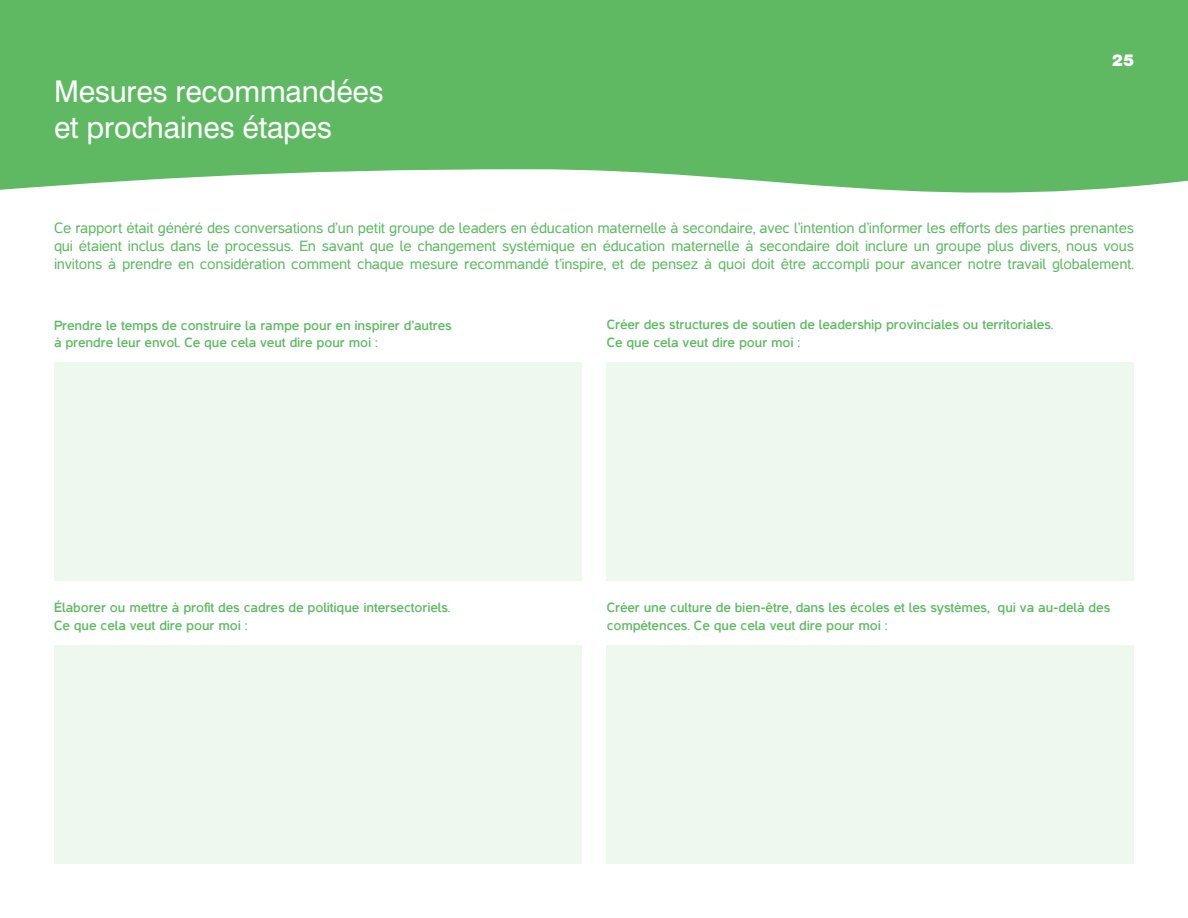
<style>
.page{position:relative;width:1188px;height:918px;background:#fff}
.page>*{position:absolute;margin:0;border:0;box-sizing:border-box;transform-origin:0 0}
.t1{font:30px/36px "Swiss 721 BT";letter-spacing:-.005em;color:#fff}
.t2{font:15px/18px "Casper";letter-spacing:-.01em;color:#5fb963;text-align:justify}
.t3{font:15px "Swiss 721 BT Black No 2";color:#fff}
.t4{font:700 13.5px/18px "Casper";letter-spacing:-.005em;color:#5fb963}
</style>
<div class="page">
<svg style="left:0;top:168px;width:1188px;height:25px"></svg>
<div style="left:0;top:0;width:1188px;height:168px;background:#5fb963"></div>
<div style="left:54px;top:363px;width:527px;height:218px;background:#eff8ef"></div>
<div style="left:54px;top:646px;width:527px;height:218px;background:#eff8ef"></div>
<div style="left:607px;top:363px;width:527px;height:218px;background:#eff8ef"></div>
<div style="left:607px;top:646px;width:527px;height:218px;background:#eff8ef"></div>
<h1 class="t1" style="left:54px;top:73px;width:331px">Mesures recommandées et prochaines étapes</h1>
<p class="t3" style="left:1112px;top:50px;width:23px">25</p>
<p class="t2" style="left:54px;top:219px;width:1082px">Ce rapport était généré des conversations d’un petit groupe de leaders en éducation maternelle à secondaire, avec l’intention d’informer les efforts des parties prenantes qui étaient inclus dans le processus. En savant que le changement systémique en éducation maternelle à secondaire doit inclure un groupe plus divers, nous vous invitons à prendre en considération comment chaque mesure recommandé t’inspire, et de pensez à quoi doit être accompli pour avancer notre travail globalement.</p>
<p class="t4" style="left:54px;top:316px;width:399px">Prendre le temps de construire la rampe pour en inspirer d’autres à prendre leur envol. Ce que cela veut dire pour moi :</p>
<p class="t4" style="left:54px;top:598px;width:398px">Élaborer ou mettre à profit des cadres de politique intersectoriels.<br>Ce que cela veut dire pour moi :</p>
<p class="t4" style="left:607px;top:316px;width:448px">Créer des structures de soutien de leadership provinciales ou territoriales.<br>Ce que cela veut dire pour moi :</p>
<p class="t4" style="left:607px;top:598px;width:505px">Créer une culture de bien-être, dans les écoles et les systèmes, qui va au-delà des compétences. Ce que cela veut dire pour moi :</p>
</div>
